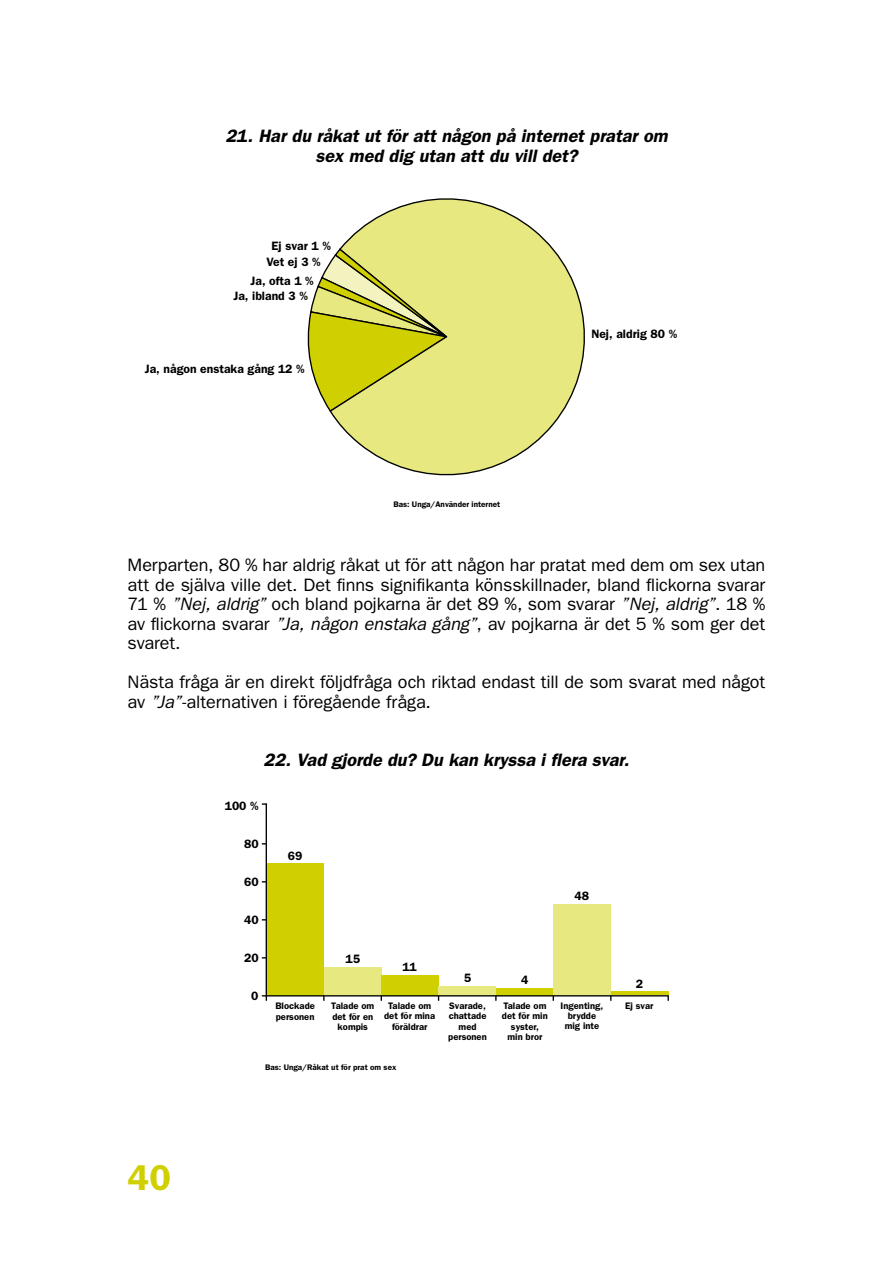
<style>
.page{position:relative;width:893px;height:1263px;background:#fff}
.page>*{position:absolute;margin:0;border:0;box-sizing:border-box;transform-origin:0 0}
.t1{font:600 36px "Franklin Gothic";color:#d0d000}
.t2{font:18px/19.5px "Franklin Gothic";letter-spacing:-.005em;color:#000;text-align:justify}
.t3{font:italic 600 18px/19.5px "Franklin Gothic";color:#000;text-align:center}
.t4{font:600 12.15px "Franklin Gothic";color:#000}
.t5{font:600 9.45px/10.1px "Franklin Gothic";color:#000;text-align:center}
.t6{font:600 8.1px "Franklin Gothic";color:#000}
.s1{font-style:italic}
</style>
<div class="page">
<svg style="left:331px;top:198px;width:254px;height:278px"></svg>
<svg style="left:307px;top:247px;width:141px;height:166px;background:#d4d45b"></svg>
<div style="left:266px;top:864px;width:58px;height:132px;background:#d0d000"></div>
<div style="left:324px;top:967px;width:57px;height:29px;background:#e8e880"></div>
<div style="left:381px;top:975px;width:57px;height:20px;background:#d0d000"></div>
<div style="left:496px;top:988px;width:57px;height:7px;background:#d0d000"></div>
<hr style="left:611px;top:992px;width:58px;height:3px;background:#d0d000">
<div style="left:553px;top:904px;width:58px;height:91px;background:#e8e880"></div>
<div style="left:438px;top:986px;width:58px;height:10px;background:#e8e880"></div>
<hr style="left:266px;top:995px;width:403px;height:1px;background:#000">
<hr style="left:266px;top:803px;width:1px;height:193px;background:#000">
<svg style="left:262px;top:995px;width:5px;height:6px"></svg>
<p class="t3" style="left:225px;top:126px;width:444px">21. Har du råkat ut för att någon på internet pratar om sex med dig utan att du vill det?</p>
<p class="t4" style="left:272px;top:239px;width:61px">Ej svar 1 %</p>
<p class="t4" style="left:267px;top:254px;width:56px">Vet ej 3 %</p>
<p class="t4" style="left:251px;top:273px;width:65px">Ja, ofta 1 %</p>
<p class="t4" style="left:234px;top:289px;width:76px">Ja, ibland 3 %</p>
<p class="t4" style="left:145px;top:361px;width:161px">Ja, någon enstaka gång 12 %</p>
<p class="t6" style="left:393px;top:499px;width:108px">Bas: Unga/Använder internet</p>
<p class="t4" style="left:591px;top:327px;width:87px">Nej, aldrig 80 %</p>
<p class="t2" style="left:128px;top:555px;width:639px">Merparten, 80 % har aldrig råkat ut för att någon har pratat med dem om sex utan att de själva ville det. Det finns signifikanta könsskillnader, bland flickorna svarar 71 % <span class="s1">”Nej, aldrig”</span> och bland pojkarna är det 89 %, som svarar <span class="s1">”Nej, aldrig”</span>. 18 % av flickorna svarar <span class="s1">”Ja, någon enstaka gång”</span>, av pojkarna är det 5 % som ger det svaret.</p>
<p class="t2" style="left:128px;top:672px;width:639px">Nästa fråga är en direkt följdfråga och riktad endast till de som svarat med något av <span class="s1">”Ja”</span>-alternativen i föregående fråga.</p>
<p class="t3" style="left:264px;top:750px;width:367px">22. Vad gjorde du? Du kan kryssa i flera svar.</p>
<p class="t4" style="left:225px;top:799px;width:36px">100 %</p>
<h1 class="t1" style="left:128px;top:1156px;width:45px">40</h1>
<p class="t4" style="left:244px;top:836px;width:16px">80</p>
<p class="t4" style="left:244px;top:874px;width:16px">60</p>
<p class="t4" style="left:244px;top:912px;width:16px">40</p>
<p class="t4" style="left:244px;top:950px;width:16px">20</p>
<p class="t4" style="left:251px;top:988px;width:9px">0</p>
<p class="t4" style="left:288px;top:848px;width:16px">69</p>
<p class="t4" style="left:345px;top:951px;width:16px">15</p>
<p class="t4" style="left:402px;top:959px;width:16px">11</p>
<p class="t4" style="left:464px;top:971px;width:9px">5</p>
<p class="t4" style="left:521px;top:973px;width:9px">4</p>
<p class="t5" style="left:275px;top:1001px;width:41px;text-align:left">Blockade personen</p>
<p class="t5" style="left:331px;top:1001px;width:45px">Talade om det för en kompis</p>
<p class="t5" style="left:384px;top:1001px;width:53px">Talade om det för mina föräldrar</p>
<p class="t5" style="left:448px;top:1001px;width:40px">Svarade, chattade med personen</p>
<p class="t5" style="left:502px;top:1001px;width:47px">Talade om det för min syster,<br>min bror</p>
<p class="t6" style="left:265px;top:1062px;width:133px">Bas: Unga/Råkat ut för prat om sex</p>
<p class="t4" style="left:575px;top:889px;width:16px">48</p>
<p class="t4" style="left:636px;top:976px;width:9px">2</p>
<p class="t5" style="left:561px;top:1001px;width:44px">Ingenting, brydde mig inte</p>
<p class="t5" style="left:625px;top:1001px;width:30px">Ej svar</p>
</div>
